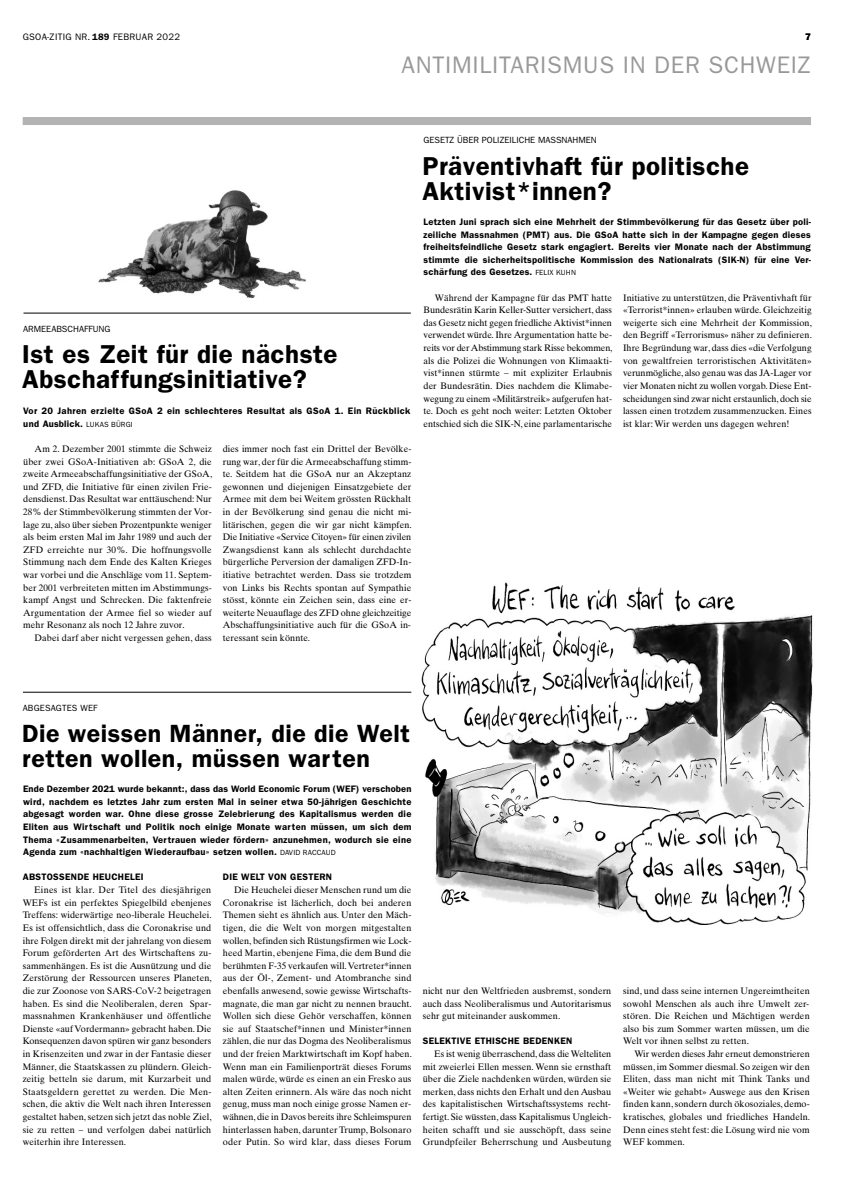
<style>
.page{position:relative;width:842px;height:1191px;background:#fff}
.page>*{position:absolute;margin:0;border:0;box-sizing:border-box;transform-origin:0 0}
.t1{font:600 26px/25.2px "Franklin Gothic";letter-spacing:.02em;color:#000}
.t2{font:600 25px/25.2px "Franklin Gothic";letter-spacing:.02em;color:#000}
.t3{font:24px "Franklin Gothic";letter-spacing:.03em;color:#999}
.t4{font:9.4px/12.6px "Times Ten";letter-spacing:.01em;color:#000;text-align:justify}
.t5{font:600 9.4px/12.6px "Franklin Gothic";letter-spacing:.03em;color:#000;text-align:justify}
.t6{font:9.4px "Franklin Gothic";letter-spacing:.03em;color:#000}
.t7{font:9px "Franklin Gothic";color:#000}
.t8{font:9px "Franklin Gothic";letter-spacing:.02em;color:#000}
.s1{font-weight:600}
.s2{font-weight:400;font-size:7.5px}
</style>
<div class="page">
<img style="left:98px;top:190px;width:208px;height:108px">
<img style="left:399px;top:582px;width:414px;height:342px">
<div style="left:23px;top:117px;width:788px;height:8px;background:#b3b3b3"></div>
<hr style="left:23px;top:692px;width:388px;height:1px;background:#000">
<hr style="left:24px;top:313px;width:387px;height:1px;background:#000">
<p class="t6" style="left:23px;top:32px;width:159px">GSOA-ZITIG NR. <span class="s1">189</span> FEBRUAR 2022</p>
<p class="t5" style="left:805px;top:31px;width:7px">7</p>
<h3 class="t3" style="left:402px;top:51px;width:411px">ANTIMILITARISMUS IN DER SCHWEIZ</h3>
<p class="t7" style="left:423px;top:134px;width:175px">GESETZ ÜBER POLIZEILICHE MASSNAHMEN</p>
<h1 class="t1" style="left:422px;top:153px;width:328px">Präventivhaft für politische<br>Aktivist*innen?</h1>
<p class="t7" style="left:23px;top:324px;width:89px">ARMEEABSCHAFFUNG</p>
<h1 class="t1" style="left:22px;top:341px;width:317px">Ist es Zeit für die nächste<br>Abschaffungsinitiative?</h1>
<p class="t5" style="left:23px;top:404px;width:389px">Vor 20 Jahren erzielte GSoA 2 ein schlechteres Resultat als GSoA 1. Ein Rückblick und Ausblick. <span class="s2">LUKAS BÜRGI</span></p>
<p class="t4" style="left:23px;top:443px;width:191px;text-indent:11px">Am 2. Dezember 2001 stimmte die Schweiz über zwei GSoA-Initiativen ab: GSoA 2, die zweite Armeeabschaffungsinitiative der GSoA, und ZFD, die Initiative für einen zivilen Frie&shy;densdienst. Das Resultat war enttäuschend: Nur 28% der Stimmbevölkerung stimmten der Vor&shy;lage zu, also über sieben Prozentpunkte weniger als beim ersten Mal im Jahr 1989 und auch der ZFD erreichte nur 30%. Die hoffnungsvolle Stimmung nach dem Ende des Kalten Krieges war vorbei und die Anschläge vom 11. Septem&shy;ber 2001 verbreiteten mitten im Abstimmungs&shy;kampf Angst und Schrecken. Die faktenfreie Argumentation der Armee fiel so wieder auf mehr Resonanz als noch 12 Jahre zuvor.</p>
<p class="t4" style="left:35px;top:632px;width:179px">Dabei darf aber nicht vergessen gehen, dass</p>
<p class="t4" style="left:223px;top:443px;width:191px">dies immer noch fast ein Drittel der Bevölke&shy;rung war, der für die Armeeabschaffung stimm&shy;te. Seitdem hat die GSoA nur an Akzeptanz gewonnen und diejenigen Einsatzgebiete der Armee mit dem bei Weitem grössten Rückhalt in der Bevölkerung sind genau die nicht mi&shy;litärischen, gegen die wir gar nicht kämpfen.<br>Die Initiative «Service Citoyen» für einen zivilen Zwangsdienst kann als schlecht durchdachte bürgerliche Perversion der damaligen ZFD-In&shy;itiative betrachtet werden. Dass sie trotzdem von Links bis Rechts spontan auf Sympathie stösst, könnte ein Zeichen sein, dass eine er&shy;weiterte Neuauflage des ZFD ohne gleichzeitige Abschaffungsinitiative auch für die GSoA in&shy;teressant sein könnte.</p>
<p class="t5" style="left:423px;top:215px;width:389px">Letzten Juni sprach sich eine Mehrheit der Stimmbevölkerung für das Gesetz über poli&shy;zeiliche Massnahmen (PMT) aus. Die GSoA hatte sich in der Kampagne gegen dieses freiheitsfeindliche Gesetz stark engagiert. Bereits vier Monate nach der Abstimmung stimmte die sicherheitspolitische Kommission des Nationalrats (SIK-N) für eine Ver&shy;schärfung des Gesetzes. <span class="s2">FELIX KUHN</span></p>
<p class="t4" style="left:423px;top:292px;width:191px;text-indent:11px">Während der Kampagne für das PMT hatte Bundesrätin Karin Keller-Sutter versichert, dass das Gesetz nicht gegen friedliche Aktivist*innen verwendet würde. Ihre Argumentation hatte be&shy;reits vor der Abstimmung stark Risse bekommen, als die Polizei die Wohnungen von Klimaakti&shy;vist*innen stürmte – mit expliziter Erlaubnis der Bundesrätin. Dies nachdem die Klimabe&shy;wegung zu einem «Militärstreik» aufgerufen hat&shy;te. Doch es geht noch weiter: Letzten Oktober entschied sich die SIK-N, eine parlamentarische</p>
<p class="t4" style="left:623px;top:292px;width:191px">Initiative zu unterstützen, die Präventivhaft für «Terrorist*innen» erlauben würde. Gleichzeitig weigerte sich eine Mehrheit der Kommission, den Begriff «Terrorismus» näher zu definieren.<br>Ihre Begründung war, dass dies «die Verfolgung von gewaltfreien terroristischen Aktivitäten» verunmögliche, also genau was das JA-Lager vor vier Monaten nicht zu wollen vorgab. Diese Ent&shy;scheidungen sind zwar nicht erstaunlich, doch sie lassen einen trotzdem zusammenzucken. Eines ist klar:Wir werden uns dagegen wehren!</p>
<p class="t8" style="left:23px;top:702px;width:76px">ABGESAGTES WEF</p>
<h2 class="t2" style="left:22px;top:720px;width:389px">Die weissen Männer, die die Welt retten wollen, müssen warten</h2>
<p class="t5" style="left:23px;top:782px;width:390px">Ende Dezember 2021 wurde bekannt:, dass das World Economic Forum (WEF) verschoben wird, nachdem es letztes Jahr zum ersten Mal in seiner etwa 50-jährigen Geschichte abgesagt worden war. Ohne diese grosse Zelebrierung des Kapitalismus werden die Eliten aus Wirtschaft und Politik noch einige Monate warten müssen, um sich dem Thema «Zusammenarbeiten, Vertrauen wieder fördern» anzunehmen, wodurch sie eine Agenda zum «nachhaltigen Wiederaufbau» setzen wollen. <span class="s2">DAVID RACCAUD</span></p>
<p class="t5" style="left:23px;top:871px;width:122px">ABSTOSSENDE HEUCHELEI</p>
<p class="t4" style="left:23px;top:884px;width:191px;text-indent:11px">Eines ist klar. Der Titel des diesjährigen WEFs ist ein perfektes Spiegelbild ebenjenes Treffens: widerwärtige neo-liberale Heuchelei.<br>Es ist offensichtlich, dass die Coronakrise und ihre Folgen direkt mit der jahrelang von diesem Forum geförderten Art des Wirtschaftens zu&shy;sammenhängen. Es ist die Ausnützung und die Zerstörung der Ressourcen unseres Planeten, die zur Zoonose von SARS-CoV-2 beigetragen haben. Es sind die Neoliberalen, deren Spar&shy;massnahmen Krankenhäuser und öffentliche Dienste «auf Vordermann» gebracht haben. Die Konsequenzen davon spüren wir ganz besonders in Krisenzeiten und zwar in der Fantasie dieser Männer, die Staatskassen zu plündern. Gleich&shy;zeitig betteln sie darum, mit Kurzarbeit und Staatsgeldern gerettet zu werden. Die Men&shy;schen, die aktiv die Welt nach ihren Interessen gestaltet haben, setzen sich jetzt das noble Ziel, sie zu retten – und verfolgen dabei natürlich weiterhin ihre Interessen.</p>
<p class="t5" style="left:223px;top:871px;width:111px">DIE WELT VON GESTERN</p>
<p class="t4" style="left:223px;top:884px;width:191px;text-indent:11px">Die Heuchelei dieser Menschen rund um die Coronakrise ist lächerlich, doch bei anderen Themen sieht es ähnlich aus. Unter den Mäch&shy;tigen, die die Welt von morgen mitgestalten wollen, befinden sich Rüstungsfirmen wie Lock&shy;heed Martin, ebenjene Fima, die dem Bund die berühmten F-35 verkaufen will.Vertreter*innen aus der Öl-, Zement- und Atombranche sind ebenfalls anwesend, sowie gewisse Wirtschafts&shy;magnate, die man gar nicht zu nennen braucht.<br>Wollen sich diese Gehör verschaffen, können sie auf Staatschef*innen und Minister*innen zählen, die nur das Dogma des Neoliberalismus und der freien Marktwirtschaft im Kopf haben.<br>Wenn man ein Familienporträt dieses Forums malen würde, würde es einen an ein Fresko aus alten Zeiten erinnern. Als wäre das noch nicht genug, muss man noch einige grosse Namen er&shy;wähnen, die in Davos bereits ihre Schleimspuren hinterlassen haben, darunter Trump, Bolsonaro oder Putin. So wird klar, dass dieses Forum</p>
<p class="t4" style="left:423px;top:985px;width:190px">nicht nur den Weltfrieden ausbremst, sondern auch dass Neoliberalismus und Autoritarismus sehr gut miteinander auskommen.</p>
<p class="t5" style="left:423px;top:1034px;width:151px">SELEKTIVE ETHISCHE BEDENKEN</p>
<p class="t4" style="left:423px;top:1048px;width:190px;text-indent:11px">Es ist wenig überraschend, dass die Welteliten mit zweierlei Ellen messen. Wenn sie ernsthaft über die Ziele nachdenken würden, würden sie merken, dass nichts den Erhalt und den Ausbau des kapitalistischen Wirtschaftssystems recht&shy;fertigt. Sie wüssten, dass Kapitalismus Ungleich&shy;heiten schafft und sie ausschöpft, dass seine Grundpfeiler Beherrschung und Ausbeutung</p>
<p class="t4" style="left:623px;top:985px;width:188px">sind, und dass seine internen Ungereimtheiten sowohl Menschen als auch ihre Umwelt zer&shy;stören. Die Reichen und Mächtigen werden also bis zum Sommer warten müssen, um die Welt vor ihnen selbst zu retten.</p>
<p class="t4" style="left:623px;top:1048px;width:189px;text-indent:11px">Wir werden dieses Jahr erneut demonstrieren müssen, im Sommer diesmal. So zeigen wir den Eliten, dass man nicht mit Think Tanks und «Weiter wie gehabt» Auswege aus den Krisen finden kann, sondern durch ökosoziales, demo&shy;kratisches, globales und friedliches Handeln.<br>Denn eines steht fest: die Lösung wird nie vom WEF kommen.</p>
</div>
